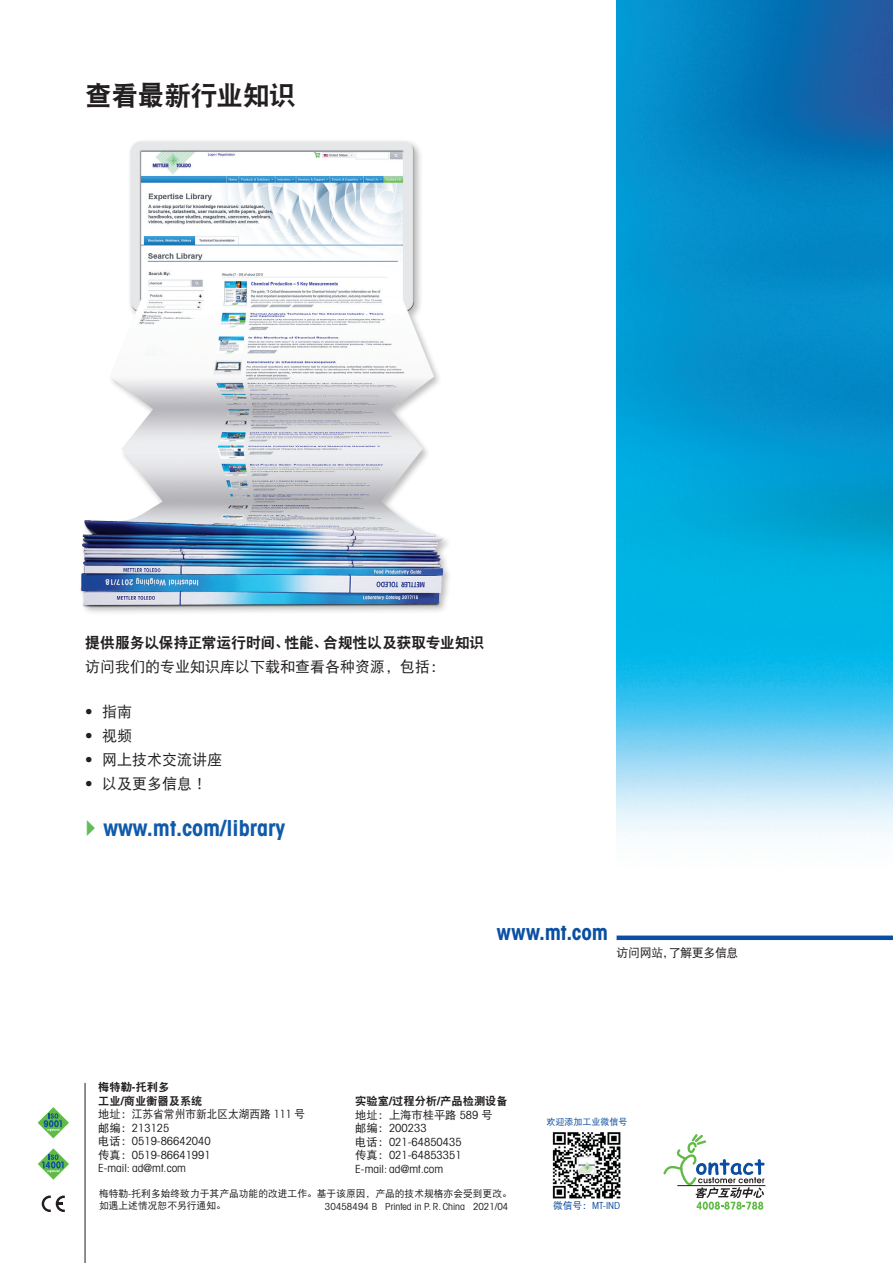
<style>
.page{position:relative;width:893px;height:1263px;background:#fff}
.page>*{position:absolute;margin:0;border:0;box-sizing:border-box;transform-origin:0 0}
._07_2_subhead_18_22{font:27px "DFP Hei W9";letter-spacing:-.02em;color:#231f20}
.Lauf10_14{font:22.05px "Avant Gardefor MT Bd";color:#105aaa}
.Netlink_blue_bold_14{font:21px "Avant Gardefor MT Bd";letter-spacing:.01em;color:#0a4fa2}
.Lauf10_14-2{font:15px "DFP Hei W5";color:#231f20}
._10_Lead_with_bullet{font:15px "DFP Hei W9";letter-spacing:-.015em;color:#231f20}
.t1{font:12px "DFP Hei W5";letter-spacing:-.04em;color:#231f20}
.t2{font:11.25px "Avant Gardefor MT Bk";color:#231f20}
.t3{font:11.25px "DFP Hei W5";color:#231f20}
.t4{font:11.25px "DFP Hei W9";color:#231f20}
.t5{font:9.75px "DFP Hei W5";color:#231f20}
.t6{font:9.75px "Avant Gardefor MT Bk";color:#231f20}
.t7{font:9.75px "Avant Gardefor MT Bk";color:#0d4da1}
.t8{font:9px "DFP Hei W5";color:#0d4da1}
.s1{font-family:"Avant Gardefor MT Bk"}
.s2{font-family:"Avant Gardefor MT Bd"}
.s3{font-family:"DFP Hei W5"}
</style>
<div class="page">
<img style="left:80px;top:141px;width:369px;height:472px">
<div style="left:617px;top:935px;width:276px;height:5px;background:#0a4fa2"></div>
<hr style="left:85px;top:1083px;width:1px;height:180px;background:#231f20">
<img style="left:617px;top:0;width:276px;height:836px">
<svg style="left:38px;top:1148px;width:31px;height:32px"></svg>
<svg style="left:38px;top:1107px;width:31px;height:31px"></svg>
<svg style="left:42px;top:1195px;width:23px;height:17px"></svg>
<svg style="left:663px;top:1134px;width:102px;height:76px"></svg>
<img style="left:553px;top:1132px;width:67px;height:66px">
<p class="_07_2_subhead_18_22" style="left:85px;top:80px;width:213px">查看最新行业知识</p>
<p class="_10_Lead_with_bullet" style="left:85px;top:634px;width:401px">提供服务以保持正常运行时间、性能、合规性以及获取专业知识</p>
<p class="Lauf10_14-2" style="left:85px;top:658px;width:361px">访问我们的专业知识库以下载和查看各种资源，包括：</p>
<p class="Lauf10_14-2" style="left:85px;top:703px;width:49px"><span class="s1">•</span> 指南</p>
<p class="Lauf10_14-2" style="left:85px;top:727px;width:49px"><span class="s1">•</span> 视频</p>
<p class="Lauf10_14-2" style="left:85px;top:751px;width:139px"><span class="s1">•</span> 网上技术交流讲座</p>
<p class="Lauf10_14-2" style="left:85px;top:775px;width:124px"><span class="s1">•</span> 以及更多信息！</p>
<p class="Lauf10_14" style="left:103px;top:814px;width:183px">www.mt.com/library</p>
<p class="Netlink_blue_bold_14" style="left:497px;top:919px;width:113px">www.mt.com</p>
<p class="t1" style="left:617px;top:946px;width:123px">访问网站，了解更多信息</p>
<p class="t4" style="left:98px;top:1081px;width:73px">梅特勒<span class="s2">-</span>托利多</p>
<p class="t4" style="left:98px;top:1094px;width:106px">工业<span class="s2">/</span>商业衡器及系统</p>
<p class="t3" style="left:98px;top:1108px;width:209px">地址：江苏省常州市新北区太湖西路 <span class="s1">111</span> 号</p>
<p class="t2" style="left:98px;top:1121px;width:73px"><span class="s3">邮编：</span>213125</p>
<p class="t2" style="left:98px;top:1134px;width:114px"><span class="s3">电话：</span>0519-86642040</p>
<p class="t2" style="left:98px;top:1148px;width:114px"><span class="s3">传真：</span>0519-86641991</p>
<p class="t2" style="left:98px;top:1161px;width:89px">E-mail: ad@mt.com</p>
<p class="t4" style="left:355px;top:1095px;width:154px">实验室<span class="s2">/</span>过程分析<span class="s2">/</span>产品检测设备</p>
<p class="t3" style="left:355px;top:1108px;width:139px">地址：上海市桂平路 <span class="s1">589</span> 号</p>
<p class="t2" style="left:355px;top:1121px;width:73px"><span class="s3">邮编：</span>200233</p>
<p class="t2" style="left:355px;top:1135px;width:108px"><span class="s3">电话：</span>021-64850435</p>
<p class="t2" style="left:355px;top:1148px;width:108px"><span class="s3">传真：</span>021-64853351</p>
<p class="t2" style="left:355px;top:1162px;width:89px">E-mail: ad@mt.com</p>
<p class="t5" style="left:99px;top:1188px;width:414px">梅特勒<span class="s1">-</span>托利多始终致力于其产品功能的改进工作。基于该原因，产品的技术规格亦会受到更改。</p>
<p class="t5" style="left:99px;top:1200px;width:128px">如遇上述情况恕不另行通知。</p>
<p class="t8" style="left:546px;top:1117px;width:82px">欢迎添加工业微信号</p>
<p class="t6" style="left:325px;top:1200px;width:185px">30458494 B Printed in P. R. China 2021/04</p>
<p class="t7" style="left:553px;top:1199px;width:69px"><span class="s3">微信号：</span>MT-IND</p>
</div>
